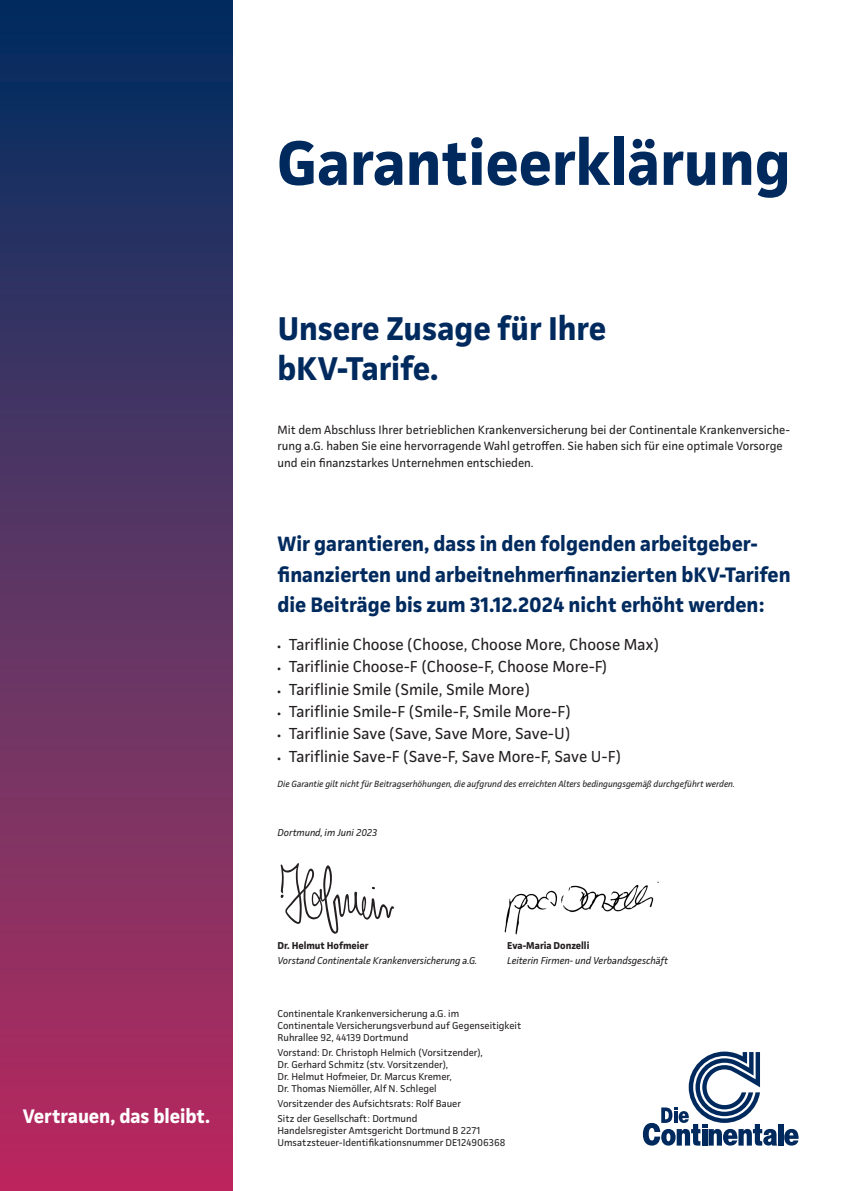
<style>
.page{position:relative;width:842px;height:1191px;background:#fff}
.page>*{position:absolute;margin:0;border:0;box-sizing:border-box;transform-origin:0 0}
.t1{font:700 63px "Continentale Pro";color:#002a5e}
.t2{font:700 33px/39.6px "Continentale Pro";color:#002a5e}
.t3{font:700 21px/30.8px "Continentale Pro";color:#002a5e}
.t4{font:700 19.7px "Continentale Pro";letter-spacing:-.005em;color:#fff}
.t5{font:16px "Continentale Pro";color:#231f20}
.t6{font:12px/16.8px "Continentale Pro";color:#231f20}
.t7{font:10px/12px "Continentale Pro";color:#231f20}
.t8{font:italic 10px "Continentale Pro";color:#231f20}
.t9{font:700 10px "Continentale Pro";color:#231f20}
.t10{font:italic 9px "Continentale Pro";color:#231f20}
.s1{font-weight:700;font-size:9px}
</style>
<div class="page">
<svg style="left:784px;top:1129px;width:15px;height:16px"></svg>
<div style="left:778px;top:1124px;width:5px;height:21px;background:#002a5e"></div>
<svg style="left:643px;top:1051px;width:134px;height:94px"></svg>
<div style="left:0;top:0;width:232px;height:1191px;background:linear-gradient(to bottom,#003363,#bb2f61)"></div>
<svg style="left:281px;top:863px;width:113px;height:70px"></svg>
<img style="left:504px;top:881px;width:155px;height:54px">
<h3 class="t4" style="left:23px;top:1104px;width:189px">Vertrauen, das bleibt.</h3>
<h1 class="t1" style="left:277px;top:124px;width:516px">Garantieerklärung</h1>
<h2 class="t2" style="left:278px;top:308px;width:330px">Unsere Zusage für Ihre bKV-Tarife.</h2>
<p class="t6" style="left:278px;top:421px;width:514px">Mit dem Abschluss Ihrer betrieblichen Krankenversicherung bei der Continentale Krankenversiche&shy;rung a.G. haben Sie eine hervorragende Wahl getroffen. Sie haben sich für eine optimale Vorsorge und ein finanzstarkes Unternehmen entschieden.</p>
<h3 class="t3" style="left:278px;top:527px;width:514px">Wir garantieren, dass in den folgenden arbeitgeber&shy;finanzierten und arbeitnehmerfinanzierten bKV-Tarifen die Beiträge bis zum 31.12.2024 nicht erhöht werden:</h3>
<h3 class="t5" style="left:278px;top:634px;width:383px"><span class="s1">•</span> Tariflinie Choose (Choose, Choose More, Choose Max)</h3>
<h3 class="t5" style="left:278px;top:657px;width:331px"><span class="s1">•</span> Tariflinie Choose-F (Choose-F, Choose More-F)</h3>
<h3 class="t5" style="left:278px;top:679px;width:254px"><span class="s1">•</span> Tariflinie Smile (Smile, Smile More)</h3>
<h3 class="t5" style="left:278px;top:702px;width:295px"><span class="s1">•</span> Tariflinie Smile-F (Smile-F, Smile More-F)</h3>
<h3 class="t5" style="left:278px;top:724px;width:294px"><span class="s1">•</span> Tariflinie Save (Save, Save More, Save-U)</h3>
<h3 class="t5" style="left:278px;top:746px;width:345px"><span class="s1">•</span> Tariflinie Save-F (Save-F, Save More-F, Save U-F)</h3>
<p class="t10" style="left:278px;top:778px;width:459px">Die Garantie gilt nicht für Beitragserhöhungen, die aufgrund des erreichten Alters bedingungsgemäß durchgeführt werden.</p>
<p class="t8" style="left:278px;top:827px;width:101px">Dortmund, im Juni 2023</p>
<p class="t9" style="left:278px;top:939px;width:92px">Dr. Helmut Hofmeier</p>
<p class="t8" style="left:278px;top:954px;width:201px">Vorstand Continentale Krankenversicherung a.G.</p>
<p class="t9" style="left:507px;top:939px;width:84px">Eva-Maria Donzelli</p>
<p class="t8" style="left:507px;top:954px;width:162px">Leiterin Firmen- und Verbandsgeschäft</p>
<p class="t7" style="left:278px;top:1007px;width:245px">Continentale Krankenversicherung a.G. im<br>Continentale Versicherungsverbund auf Gegenseitigkeit<br>Ruhrallee 92, 44139 Dortmund</p>
<p class="t7" style="left:278px;top:1046px;width:207px">Vorstand: Dr. Christoph Helmich (Vorsitzender), Dr. Gerhard Schmitz (stv. Vorsitzender),<br>Dr. Helmut Hofmeier, Dr. Marcus Kremer,<br>Dr. Thomas Niemöller, Alf N. Schlegel</p>
<p class="t7" style="left:278px;top:1095px;width:185px;line-height:14.8px">Vorsitzender des Aufsichtsrats: Rolf Bauer<br>Sitz der Gesellschaft: Dortmund</p>
<p class="t7" style="left:278px;top:1124px;width:229px">Handelsregister Amtsgericht Dortmund B 2271<br>Umsatzsteuer-Identifikationsnummer DE124906368</p>
</div>
